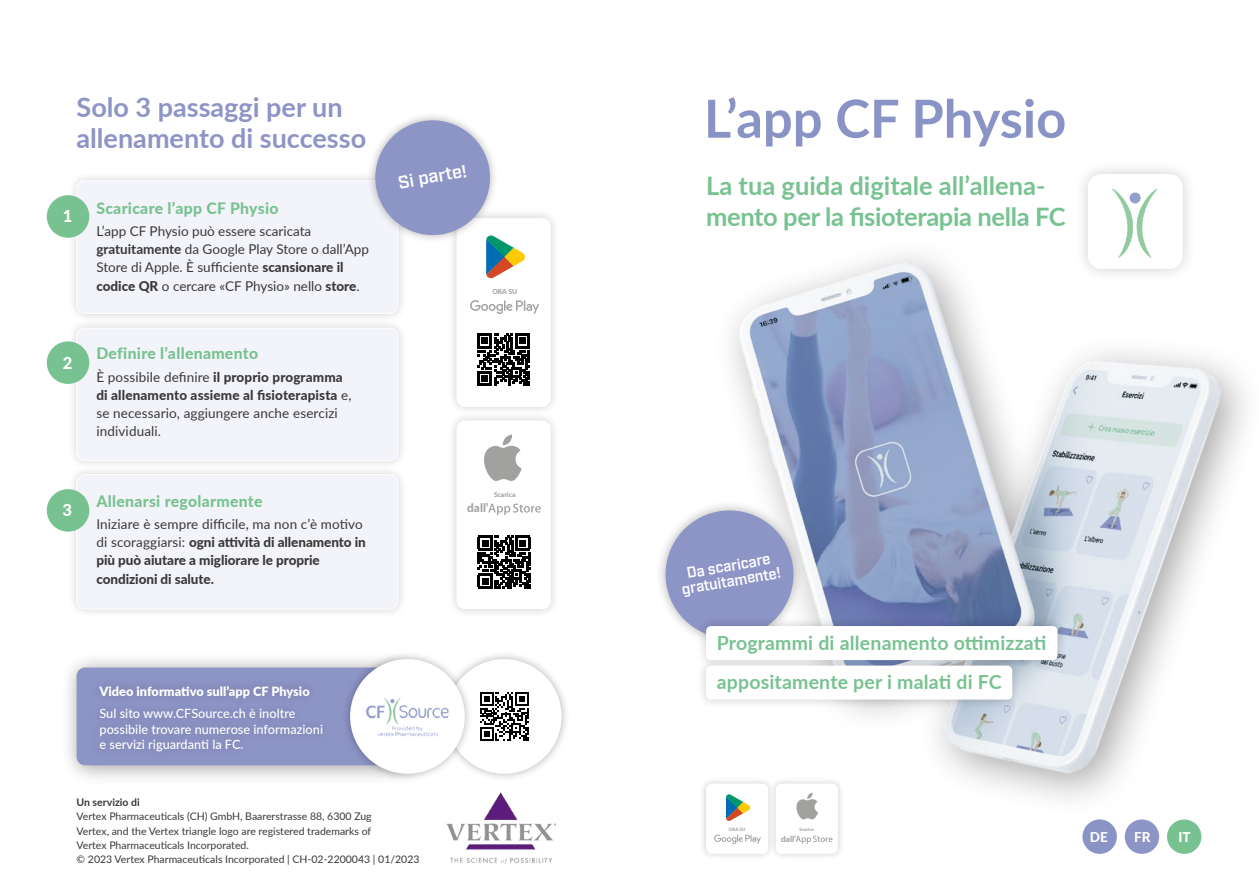
<style>
.page{position:relative;width:1259px;height:893px;background:#fff}
.page>*{position:absolute;margin:0;border:0;box-sizing:border-box;transform-origin:0 0}
.t1{font:700 52.5px "Lato";color:#8a93c6}
.t2{font:700 27px/31px "Lato";color:#8d94c6}
.t3{font:700 25.5px/31.5px "Lato";letter-spacing:-.005em;color:#78c291}
.t4{font:700 19.5px/39px "Lato";letter-spacing:.01em;color:#78c291}
.t5{font:600 18px "Industry";color:#fff}
.t6{font:800 16.5px "Lato";color:#fff}
.t7{font:800 15.75px "Lato";letter-spacing:.02em;color:#78c291}
.t8{font:600 15.3px/15.3px "Industry";color:#fff;text-align:center;scale:.96 1}
.t9{font:13.5px/18px "Lato";color:#383937}
.t10{font:800 13.5px/18px "Lato";letter-spacing:-.005em;color:#383937}
.t11{font:800 13.5px "Lato";color:#fff}
.t12{font:500 12.75px/15.8px "Lato";color:#fff}
.t13{font:900 12.75px "Lato";color:#fff}
.t14{font:800 11.7px "Lato";color:#a1a1a0}
.t15{font:10.5px/14.2px "Lato";color:#383937}
.t16{font:700 10.5px "Lato";color:#383937}
.t17{font:800 8.25px "Lato";color:#a1a1a0}
.t18{font:800 6.75px "Lato";color:#a1a1a0}
.t19{font:800 4.5px "Lato";color:#a1a1a0}
.s1{font-weight:700}
.s2{font-weight:800}
.s3{font-weight:400}
</style>
<div class="page">
<img style="left:731px;top:255px;width:515px;height:599px">
<div style="left:1073px;top:160px;width:123px;height:123px;background:#000;opacity:.2"></div>
<div style="left:1088px;top:175px;width:94px;height:93px;background:#fff;border-radius:13px"></div>
<div style="left:1088px;top:174px;width:94px;height:95px;border:1px solid #fff;border-radius:13px"></div>
<div style="left:61px;top:652px;width:363px;height:129px;background:#908e8b;opacity:.25"></div>
<div style="left:77px;top:667px;width:331px;height:98px;background:#8d94c6;border-radius:9px"></div>
<div style="left:91px;top:677px;width:241px;height:83px;background:#8990c1"></div>
<div style="left:438px;top:650px;width:132px;height:132px;background:#000;opacity:.3"></div>
<div style="left:447px;top:659px;width:114px;height:115px;background:#fff;border-radius:50%"></div>
<svg style="left:480px;top:692px;width:48px;height:49px"></svg>
<div style="left:341px;top:650px;width:132px;height:132px;background:#000;opacity:.3"></div>
<div style="left:350px;top:659px;width:115px;height:115px;background:#fff;border-radius:50%"></div>
<div style="left:447px;top:209px;width:113px;height:207px;background:#f5f5f5"></div>
<div style="left:456px;top:218px;width:95px;height:189px;background:#fff;border-radius:9px"></div>
<svg style="left:470px;top:300px;width:69px;height:14px"></svg>
<svg style="left:477px;top:333px;width:53px;height:53px"></svg>
<div style="left:481px;top:375px;width:6px;height:7px;background:#000"></div>
<div style="left:447px;top:411px;width:113px;height:208px;background:#000;opacity:.2"></div>
<div style="left:456px;top:420px;width:95px;height:189px;background:#fff;border-radius:9px"></div>
<svg style="left:488px;top:504px;width:53px;height:11px"></svg>
<svg style="left:484px;top:435px;width:38px;height:46px"></svg>
<svg style="left:477px;top:536px;width:53px;height:52px"></svg>
<div style="left:699px;top:777px;width:76px;height:83px;background:#000;opacity:.2"></div>
<div style="left:706px;top:783px;width:62px;height:71px;background:#fff;border-radius:6px"></div>
<svg style="left:714px;top:835px;width:47px;height:9px"></svg>
<div style="left:769px;top:777px;width:75px;height:83px;background:#f3f3f3"></div>
<div style="left:775px;top:783px;width:63px;height:71px;background:#fff;border-radius:6px"></div>
<svg style="left:796px;top:836px;width:36px;height:8px"></svg>
<svg style="left:796px;top:793px;width:22px;height:26px"></svg>
<div style="left:655px;top:500px;width:149px;height:149px;background:#000;opacity:.3"></div>
<svg style="left:660px;top:505px;width:138px;height:138px"></svg>
<div style="left:67px;top:171px;width:341px;height:152px;background:#f6f6f6"></div>
<div style="left:77px;top:181px;width:321px;height:132px;background:#f3f3fa;border-radius:9px"></div>
<div style="left:76px;top:181px;width:322px;height:133px;border:1px solid #fff;border-radius:9px"></div>
<div style="left:47px;top:195px;width:42px;height:43px;background:#78c291;border-radius:50%"></div>
<div style="left:67px;top:319px;width:341px;height:151px;background:#f5f5f5"></div>
<div style="left:77px;top:328px;width:321px;height:133px;background:#f3f3fa;border-radius:9px"></div>
<div style="left:76px;top:328px;width:322px;height:133px;border:1px solid #fff;border-radius:9px"></div>
<div style="left:47px;top:341px;width:42px;height:43px;background:#78c291;border-radius:50%"></div>
<div style="left:67px;top:465px;width:341px;height:153px;background:#f7f7f7"></div>
<div style="left:77px;top:475px;width:321px;height:134px;background:#f3f3fa;border-radius:9px"></div>
<div style="left:76px;top:474px;width:322px;height:135px;border:1px solid #fff;border-radius:9px"></div>
<div style="left:47px;top:489px;width:42px;height:43px;background:#78c291;border-radius:50%"></div>
<div style="left:1082px;top:819px;width:35px;height:35px;background:#8a93c6;border-radius:50%"></div>
<div style="left:1124px;top:819px;width:35px;height:35px;background:#8d94c6;border-radius:50%"></div>
<div style="left:1167px;top:819px;width:34px;height:35px;background:#78c291;border-radius:50%"></div>
<div style="left:696px;top:617px;width:371px;height:92px;background:#000;opacity:.2"></div>
<div style="left:706px;top:666px;width:306px;height:34px;background:#fff;border-radius:5px"></div>
<div style="left:706px;top:626px;width:351px;height:34px;background:#fff;border-radius:5px"></div>
<div style="left:433px;top:779px;width:134px;height:98px;background:#fff"></div>
<img style="left:446px;top:792px;width:109px;height:72px">
<div style="left:366px;top:112px;width:132px;height:132px;background:#000;opacity:.3"></div>
<svg style="left:371px;top:116px;width:154px;height:162px"></svg>
<svg style="left:726px;top:794px;width:24px;height:27px"></svg>
<img style="left:366px;top:697px;width:83px;height:39px">
<img style="left:1112px;top:189px;width:46px;height:70px">
<h2 class="t2" style="left:77px;top:91px;width:291px">Solo 3 passaggi per un allenamento di successo</h2>
<p class="t6" style="left:63px;top:204px;width:11px">1</p>
<p class="t6" style="left:63px;top:350px;width:11px">2</p>
<p class="t6" style="left:63px;top:498px;width:11px">3</p>
<p class="t7" style="left:96px;top:196px;width:184px">Scaricare l’app CF Physio</p>
<p class="t9" style="left:96px;top:221px;width:274px">L’app CF Physio può essere scaricata <span class="s1">gratuitamente</span> da Google Play Store o dall’App<br>Store di Apple. È sufficiente <span class="s2">scansionare il</span></p>
<p class="t9" style="left:96px;top:277px;width:265px"><span class="s2">codice QR</span> o cercare «CF Physio» nello <span class="s2">store</span>.</p>
<p class="t7" style="left:96px;top:342px;width:163px">Definire l’allenamento</p>
<p class="t9" style="left:96px;top:367px;width:257px">È possibile definire <span class="s2">il proprio programma di allenamento assieme al fisioterapista</span> e, se necessario, aggiungere anche esercizi individuali.</p>
<p class="t7" style="left:96px;top:489px;width:168px">Allenarsi regolarmente</p>
<p class="t10" style="left:96px;top:514px;width:271px"><span class="s3">Iniziare è sempre difficile, ma non c’è motivo di scoraggiarsi:</span> ogni attività di allenamento in più può aiutare a migliorare le proprie</p>
<p class="t10" style="left:96px;top:570px;width:119px">condizioni di salute.</p>
<h3 class="t5" style="left:396px;top:172px;width:71px;rotate:-10deg">Si parte!</h3>
<p class="t18" style="left:492px;top:287px;width:26px">ORA SU</p>
<p class="t18" style="left:494px;top:489px;width:23px">Scarica</p>
<p class="t14" style="left:467px;top:499px;width:23px">dall’</p>
<p class="t13" style="left:99px;top:681px;width:212px">Video informativo sull’app CF Physio</p>
<p class="t12" style="left:99px;top:705px;width:225px">Sul sito www.CFSource.ch è inoltre possibile trovare numerose informazioni e servizi riguardanti la FC.</p>
<p class="t16" style="left:77px;top:795px;width:65px">Un servizio di</p>
<p class="t15" style="left:77px;top:809px;width:344px">Vertex Pharmaceuticals (CH) GmbH, Baarerstrasse 88, 6300 Zug<br>Vertex, and the Vertex triangle logo are registered trademarks of<br>Vertex Pharmaceuticals Incorporated.<br>© 2023 Vertex Pharmaceuticals Incorporated | CH-02-2200043 | 01/2023</p>
<h1 class="t1" style="left:704px;top:80px;width:364px">L’app CF Physio</h1>
<h3 class="t3" style="left:706px;top:169px;width:361px">La tua guida digitale all’allena&shy;mento per la fisioterapia nella FC</h3>
<p class="t8" style="left:678px;top:568px;width:106px;rotate:-10deg">Da scaricare gratuitamente!</p>
<h3 class="t4" style="left:716px;top:622px;width:331px">Programmi di allenamento ottimizzati appositamente per i malati di FC</h3>
<p class="t19" style="left:729px;top:826px;width:18px">ORA SU</p>
<p class="t19" style="left:799px;top:826px;width:16px">Scarica</p>
<p class="t17" style="left:781px;top:833px;width:16px">dall’</p>
<p class="t11" style="left:1090px;top:827px;width:20px">DE</p>
<p class="t11" style="left:1134px;top:827px;width:18px">FR</p>
<p class="t11" style="left:1178px;top:827px;width:14px">IT</p>
</div>
